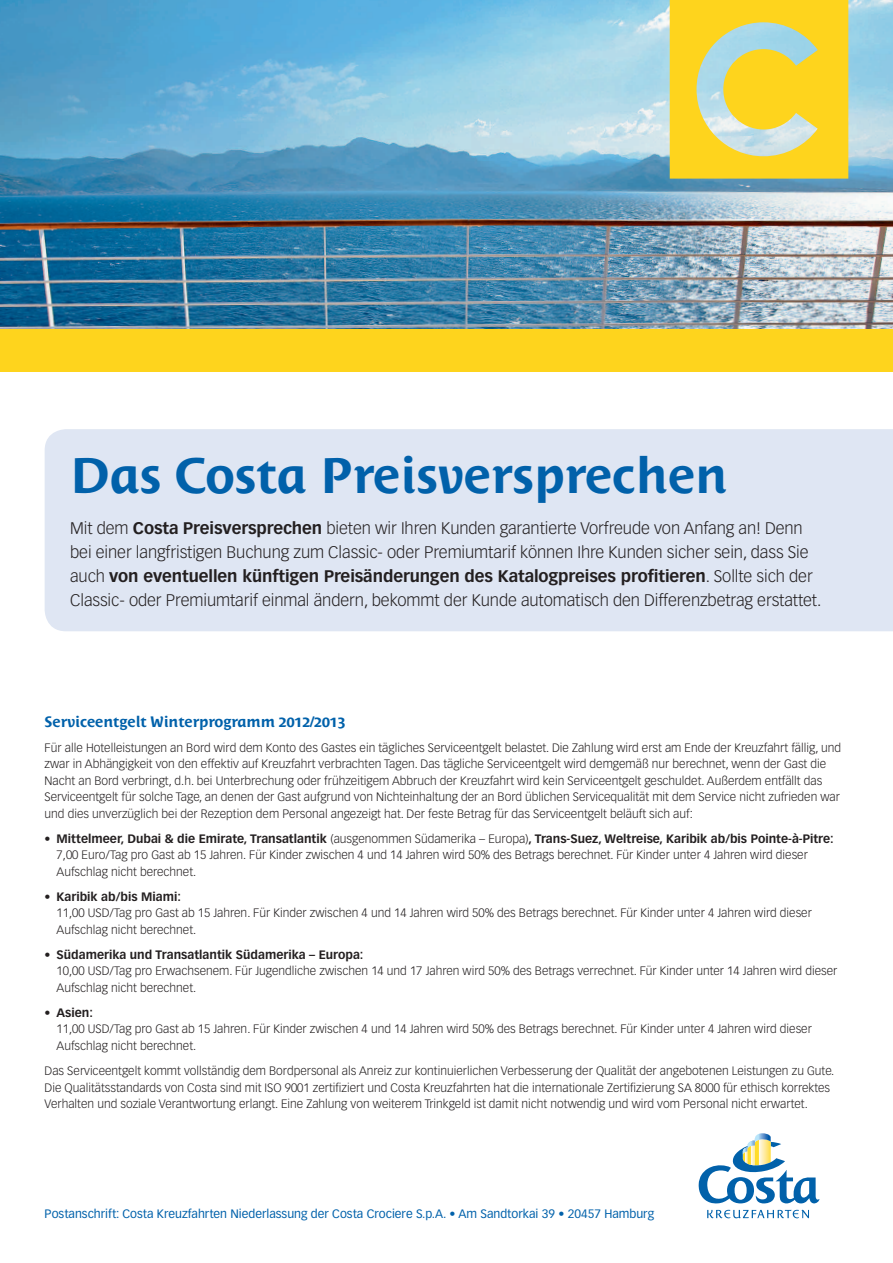
<style>
.page{position:relative;width:893px;height:1263px;background:#fff}
.page>*{position:absolute;margin:0;border:0;box-sizing:border-box;transform-origin:0 0}
.t1{font:700 49.5px "Costa";color:#0161aa}
.t2{font:300 16.5px/24px "Vectora LT";letter-spacing:-.005em;color:#231f20}
.t3{font:700 15px "Costa";color:#0161aa}
.t4{font:300 12px/16.5px "Vectora LT";color:#231f20}
.t5{font:12px "Vectora LT";color:#0161aa}
.s1{font-weight:700}
</style>
<div class="page">
<img style="left:0;top:0;width:893px;height:329px">
<svg style="left:670px;top:0;width:178px;height:179px"></svg>
<svg style="left:698px;top:1133px;width:121px;height:70px"></svg>
<svg style="left:707px;top:1210px;width:102px;height:8px"></svg>
<div style="left:0;top:329px;width:893px;height:42px;background:#fed41d"></div>
<div style="left:45px;top:429px;width:848px;height:202px;background:#dfe6f3"></div>
<h1 class="t1" style="left:70px;top:447px;width:659px">Das Costa Preisversprechen</h1>
<p class="t2" style="left:70px;top:516px;width:753px">Mit dem <span class="s1">Costa Preisversprechen</span> bieten wir Ihren Kunden garantierte Vorfreude von Anfang an! Denn bei einer langfristigen Buchung zum Classic- oder Premiumtarif können Ihre Kunden sicher sein, dass Sie auch <span class="s1">von eventuellen künftigen Preisänderungen des Katalogpreises profitieren</span>. Sollte sich der Classic- oder Premiumtarif einmal ändern, bekommt der Kunde automatisch den Differenzbetrag erstattet.</p>
<p class="t3" style="left:45px;top:713px;width:302px">Serviceentgelt Winterprogramm 2012/2013</p>
<p class="t4" style="left:45px;top:739px;width:798px">Für alle Hotelleistungen an Bord wird dem Konto des Gastes ein tägliches Serviceentgelt belastet. Die Zahlung wird erst am Ende der Kreuzfahrt fällig, und zwar in Abhängigkeit von den effektiv auf Kreuzfahrt verbrachten Tagen. Das tägliche Serviceentgelt wird demgemäß nur berechnet, wenn der Gast die Nacht an Bord verbringt, d.h. bei Unterbrechung oder frühzeitigem Abbruch der Kreuzfahrt wird kein Serviceentgelt geschuldet. Außerdem entfällt das Serviceentgelt für solche Tage, an denen der Gast aufgrund von Nichteinhaltung der an Bord üblichen Servicequalität mit dem Service nicht zufrieden war und dies unverzüglich bei der Rezeption dem Personal angezeigt hat. Der feste Betrag für das Serviceentgelt beläuft sich auf:</p>
<p class="t4" style="left:57px;top:830px;width:779px;text-indent:-12px">• <span class="s1">Mittelmeer, Dubai &amp; die Emirate, Transatlantik</span> (ausgenommen Südamerika – Europa)<span class="s1">, Trans-Suez, Weltreise, Karibik ab/bis Pointe-à-Pitre:<br></span>7,00 Euro/Tag pro Gast ab 15 Jahren. Für Kinder zwischen 4 und 14 Jahren wird 50% des Betrags berechnet. Für Kinder unter 4 Jahren wird dieser<br>Aufschlag nicht berechnet.</p>
<p class="t4" style="left:57px;top:888px;width:757px;text-indent:-12px">• <span class="s1">Karibik ab/bis Miami:<br></span>11,00 USD/Tag pro Gast ab 15 Jahren. Für Kinder zwischen 4 und 14 Jahren wird 50% des Betrags berechnet. Für Kinder unter 4 Jahren wird dieser<br>Aufschlag nicht berechnet.</p>
<p class="t4" style="left:57px;top:947px;width:782px;text-indent:-12px">• <span class="s1">Südamerika und Transatlantik Südamerika – Europa:<br></span>10,00 USD/Tag pro Erwachsenem. Für Jugendliche zwischen 14 und 17 Jahren wird 50% des Betrags verrechnet. Für Kinder unter 14 Jahren wird dieser<br>Aufschlag nicht berechnet.</p>
<p class="t4" style="left:57px;top:1005px;width:757px;text-indent:-12px">• <span class="s1">Asien:<br></span>11,00 USD/Tag pro Gast ab 15 Jahren. Für Kinder zwischen 4 und 14 Jahren wird 50% des Betrags berechnet. Für Kinder unter 4 Jahren wird dieser<br>Aufschlag nicht berechnet.</p>
<p class="t4" style="left:45px;top:1063px;width:791px">Das Serviceentgelt kommt vollständig dem Bordpersonal als Anreiz zur kontinuierlichen Verbesserung der Qualität der angebotenen Leistungen zu Gute.<br>Die Qualitätsstandards von Costa sind mit ISO 9001 zertifiziert und Costa Kreuzfahrten hat die internationale Zertifizierung SA 8000 für ethisch korrektes<br>Verhalten und soziale Verantwortung erlangt. Eine Zahlung von weiterem Trinkgeld ist damit nicht notwendig und wird vom Personal nicht erwartet.</p>
<p class="t5" style="left:45px;top:1207px;width:611px">Postanschrift: Costa Kreuzfahrten Niederlassung der Costa Crociere S.p.A. • Am Sandtorkai 39 • 20457 Hamburg</p>
</div>
